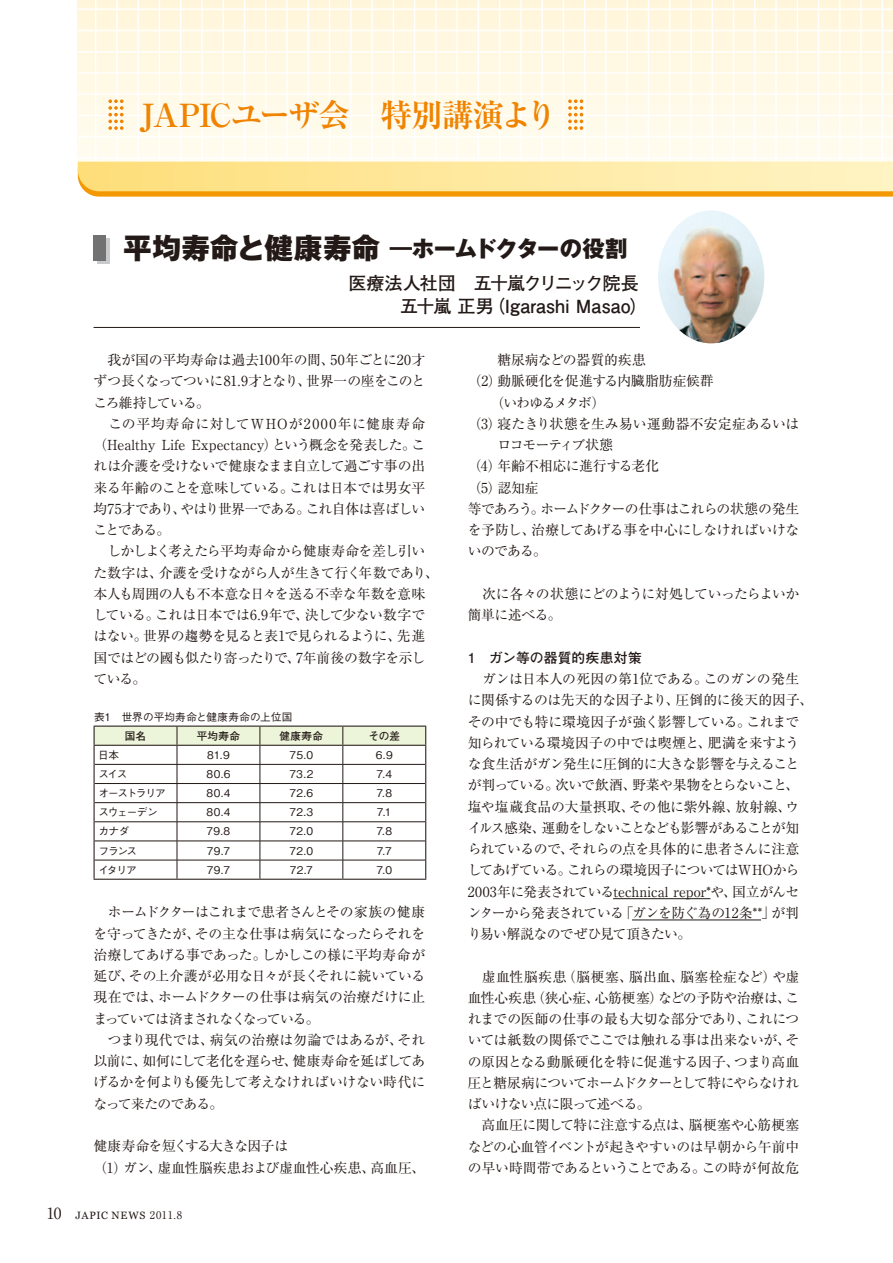
<style>
.page{position:relative;width:893px;height:1263px;background:#fff}
.page>*{position:absolute;margin:0;border:0;box-sizing:border-box;transform-origin:0 0}
.t1{font:700 31.95px "Ryumin Pro";letter-spacing:-.045em;color:#f08300}
.t2{font:800 22.35px "Gothic MB101 Pro";letter-spacing:-.06em;color:#231916}
.t3{font:700 18px/22.4px "Futo Go B101 Pro";letter-spacing:-.005em;color:#231916;text-align:right}
.t4{font:13.8px/21.3px "Ryumin Pro";letter-spacing:-.025em;color:#231916}
.t5{font:13.8px "Ryumin Pro";letter-spacing:-.055em;color:#231916}
.t6{font:700 13.8px "Futo Go B101 Pro";letter-spacing:.005em;color:#231916}
.t7{font:13.8px "Ryumin Pro";letter-spacing:-.095em;color:#231916}
.t8{font:13.8px "Ryumin Pro";letter-spacing:-.085em;color:#231916}
.t9{font:500 10.65px "Gothic BBB Pro";letter-spacing:-.02em;color:#231916}
.t10{font:500 10.65px "Gothic BBB Pro";letter-spacing:.015em;color:#231916}
.t11{font:10.65px "Georgia";letter-spacing:.06em;color:#231916}
.t12{font:700 10.65px "Futo Go B101 Pro";letter-spacing:.02em;color:#231916}
.t13{font:500 10.65px "Gothic BBB Pro";letter-spacing:-.1em;color:#231916}
.s1{font-size:28.65px}
.s2{font-family:"Ryumin Pro";font-size:15.45px}
.s3{font-family:"Ryumin Pro"}
</style>
<div class="page">
<div style="left:78px;top:0;width:815px;height:166px;background:#fff9e5"></div>
<hr style="left:78px;top:9px;width:815px;height:1px;background:#fff">
<hr style="left:78px;top:30px;width:815px;height:1px;background:#fff">
<hr style="left:78px;top:51px;width:815px;height:2px;background:#fff">
<hr style="left:78px;top:72px;width:815px;height:2px;background:#fff">
<hr style="left:78px;top:94px;width:815px;height:1px;background:#fff">
<hr style="left:78px;top:115px;width:815px;height:1px;background:#fff">
<hr style="left:78px;top:136px;width:815px;height:2px;background:#fff">
<hr style="left:78px;top:157px;width:815px;height:2px;background:#fff">
<hr style="left:95px;top:0;width:1px;height:174px;background:#fff">
<hr style="left:116px;top:0;width:2px;height:174px;background:#fff">
<hr style="left:137px;top:0;width:2px;height:174px;background:#fff">
<hr style="left:159px;top:0;width:1px;height:174px;background:#fff">
<hr style="left:180px;top:0;width:1px;height:174px;background:#fff">
<hr style="left:201px;top:0;width:2px;height:174px;background:#fff">
<hr style="left:222px;top:0;width:2px;height:174px;background:#fff">
<hr style="left:244px;top:0;width:1px;height:174px;background:#fff">
<hr style="left:265px;top:0;width:1px;height:174px;background:#fff">
<hr style="left:286px;top:0;width:2px;height:174px;background:#fff">
<hr style="left:308px;top:0;width:1px;height:174px;background:#fff">
<hr style="left:329px;top:0;width:1px;height:174px;background:#fff">
<hr style="left:350px;top:0;width:2px;height:174px;background:#fff">
<hr style="left:371px;top:0;width:2px;height:174px;background:#fff">
<hr style="left:393px;top:0;width:1px;height:174px;background:#fff">
<hr style="left:414px;top:0;width:1px;height:174px;background:#fff">
<hr style="left:435px;top:0;width:2px;height:174px;background:#fff">
<hr style="left:456px;top:0;width:2px;height:174px;background:#fff">
<hr style="left:478px;top:0;width:1px;height:174px;background:#fff">
<hr style="left:499px;top:0;width:1px;height:174px;background:#fff">
<hr style="left:520px;top:0;width:2px;height:174px;background:#fff">
<hr style="left:541px;top:0;width:2px;height:174px;background:#fff">
<hr style="left:563px;top:0;width:1px;height:174px;background:#fff">
<hr style="left:584px;top:0;width:1px;height:174px;background:#fff">
<hr style="left:605px;top:0;width:2px;height:174px;background:#fff">
<hr style="left:626px;top:0;width:2px;height:174px;background:#fff">
<hr style="left:648px;top:0;width:1px;height:174px;background:#fff">
<hr style="left:669px;top:0;width:1px;height:174px;background:#fff">
<hr style="left:690px;top:0;width:2px;height:174px;background:#fff">
<hr style="left:711px;top:0;width:2px;height:174px;background:#fff">
<hr style="left:733px;top:0;width:1px;height:174px;background:#fff">
<hr style="left:754px;top:0;width:1px;height:174px;background:#fff">
<hr style="left:775px;top:0;width:2px;height:174px;background:#fff">
<hr style="left:797px;top:0;width:1px;height:174px;background:#fff">
<hr style="left:818px;top:0;width:1px;height:174px;background:#fff">
<hr style="left:839px;top:0;width:2px;height:174px;background:#fff">
<hr style="left:860px;top:0;width:2px;height:174px;background:#fff">
<hr style="left:882px;top:0;width:1px;height:174px;background:#fff">
<svg style="left:78px;top:162px;width:815px;height:35px"></svg>
<svg style="left:108px;top:99px;width:16px;height:31px"></svg>
<svg style="left:568px;top:99px;width:15px;height:31px"></svg>
<hr style="left:94px;top:725px;width:83px;height:2px;background:#231916">
<hr style="left:177px;top:725px;width:83px;height:2px;background:#231916">
<hr style="left:260px;top:725px;width:83px;height:2px;background:#231916">
<hr style="left:343px;top:725px;width:83px;height:2px;background:#231916">
<hr style="left:94px;top:879px;width:83px;height:1px;background:#231916">
<hr style="left:177px;top:879px;width:83px;height:1px;background:#231916">
<hr style="left:260px;top:879px;width:83px;height:1px;background:#231916">
<hr style="left:343px;top:879px;width:83px;height:1px;background:#231916">
<svg style="left:94px;top:726px;width:332px;height:153px"></svg>
<hr style="left:94px;top:745px;width:83px;height:1px;background:#231916">
<hr style="left:177px;top:745px;width:83px;height:1px;background:#231916">
<hr style="left:260px;top:745px;width:83px;height:1px;background:#231916">
<hr style="left:343px;top:745px;width:83px;height:1px;background:#231916">
<hr style="left:613px;top:898px;width:97px;height:1px;background:#231916">
<hr style="left:632px;top:919px;width:129px;height:1px;background:#231916">
<div style="left:97px;top:238px;width:12px;height:26px;background:#c9cacb"></div>
<div style="left:94px;top:235px;width:12px;height:25px;background:#727272"></div>
<hr style="left:94px;top:327px;width:546px;height:1px;background:#231916">
<img style="left:658px;top:210px;width:106px;height:133px">
<h1 class="t1" style="left:140px;top:90px;width:419px">JAPICユーザ会　特別講演より</h1>
<h2 class="t2" style="left:123px;top:229px;width:506px"><span class="s1">平均寿命と健康寿命</span> ―ホームドクターの役割</h2>
<h3 class="t3" style="left:348px;top:270px;width:292px">医療法人社団　五十嵐クリニック院長五十嵐 正男（Igarashi Masao)</h3>
<p class="t4" style="left:94px;top:348px;width:347px">　我が国の平均寿命は過去100年の間、50年ごとに20才ずつ長くなってついに81.9才となり、世界一の座をこのところ維持している。<br>　この平均寿命に対してWHOが2000年に健康寿命（Healthy Life Expectancy）という概念を発表した。これは介護を受けないで健康なまま自立して過ごす事の出来る年齢のことを意味している。これは日本では男女平均75才であり、やはり世界一である。これ自体は喜ばしいことである。<br>　しかしよく考えたら平均寿命から健康寿命を差し引いた数字は、介護を受けながら人が生きて行く年数であり、本人も周囲の人も不本意な日々を送る不幸な年数を意味している。これは日本では6.9年で、決して少ない数字ではない。世界の趨勢を見ると表1で見られるように、先進国ではどの國も似たり寄ったりで、7年前後の数字を示している。</p>
<p class="t10" style="left:94px;top:708px;width:200px">表1　世界の平均寿命と健康寿命の上位国</p>
<p class="t12" style="left:125px;top:727px;width:23px">国名</p>
<p class="t12" style="left:197px;top:727px;width:45px">平均寿命</p>
<p class="t12" style="left:280px;top:727px;width:45px">健康寿命</p>
<p class="t12" style="left:368px;top:727px;width:33px">その差</p>
<p class="t9" style="left:98px;top:746px;width:22px">日本</p>
<p class="t9" style="left:207px;top:746px;width:24px">81.9</p>
<p class="t9" style="left:290px;top:746px;width:25px">75.0</p>
<p class="t9" style="left:376px;top:746px;width:18px">6.9</p>
<p class="t9" style="left:98px;top:765px;width:31px">スイス</p>
<p class="t9" style="left:207px;top:765px;width:25px">80.6</p>
<p class="t9" style="left:289px;top:765px;width:26px">73.2</p>
<p class="t9" style="left:377px;top:765px;width:17px">7.4</p>
<p class="t13" style="left:98px;top:784px;width:69px">オーストラリア</p>
<p class="t9" style="left:207px;top:784px;width:25px">80.4</p>
<p class="t9" style="left:290px;top:784px;width:25px">72.6</p>
<p class="t9" style="left:376px;top:784px;width:17px">7.8</p>
<p class="t9" style="left:98px;top:804px;width:61px">スウェーデン</p>
<p class="t9" style="left:207px;top:804px;width:25px">80.4</p>
<p class="t9" style="left:289px;top:804px;width:25px">72.3</p>
<p class="t9" style="left:377px;top:804px;width:16px">7.1</p>
<p class="t9" style="left:98px;top:823px;width:33px">カナダ</p>
<p class="t9" style="left:207px;top:823px;width:25px">79.8</p>
<p class="t9" style="left:290px;top:823px;width:25px">72.0</p>
<p class="t9" style="left:376px;top:823px;width:17px">7.8</p>
<p class="t9" style="left:98px;top:842px;width:40px">フランス</p>
<p class="t9" style="left:207px;top:842px;width:25px">79.7</p>
<p class="t9" style="left:290px;top:842px;width:25px">72.0</p>
<p class="t9" style="left:377px;top:842px;width:17px">7.7</p>
<p class="t9" style="left:98px;top:861px;width:40px">イタリア</p>
<p class="t9" style="left:207px;top:861px;width:25px">79.7</p>
<p class="t9" style="left:290px;top:861px;width:25px">72.7</p>
<p class="t9" style="left:377px;top:861px;width:17px">7.0</p>
<p class="t4" style="left:94px;top:901px;width:333px">　ホームドクターはこれまで患者さんとその家族の健康を守ってきたが、その主な仕事は病気になったらそれを治療してあげる事であった。しかしこの様に平均寿命が延び、その上介護が必用な日々が長くそれに続いている現在では、ホームドクターの仕事は病気の治療だけに止まっていては済まされなくなっている。<br>　つまり現代では、病気の治療は勿論ではあるが、それ以前に、如何にして老化を遅らせ、健康寿命を延ばしてあげるかを何よりも優先して考えなければいけない時代になって来たのである。</p>
<p class="t4" style="left:94px;top:1134px;width:333px">健康寿命を短くする大きな因子は<br>（1) ガン、虚血性脳疾患および虚血性心疾患、高血圧、</p>
<p class="t11" style="left:47px;top:1209px;width:137px"><span class="s2">10</span> JAPIC NEWS <span class="s3">2011.8</span></p>
<p class="t4" style="left:497px;top:348px;width:150px">糖尿病などの器質的疾患</p>
<p class="t4" style="left:468px;top:370px;width:248px">（2) 動脈硬化を促進する内臓脂肪症候群</p>
<p class="t7" style="left:497px;top:392px;width:109px">(いわゆるメタボ）</p>
<p class="t4" style="left:468px;top:412px;width:333px">（3) 寝たきり状態を生み易い運動器不安定症あるいは</p>
<p class="t8" style="left:497px;top:434px;width:117px">ロコモーティブ状態</p>
<p class="t4" style="left:468px;top:455px;width:193px">（4) 年齢不相応に進行する老化</p>
<p class="t4" style="left:468px;top:476px;width:73px">（5) 認知症</p>
<p class="t5" style="left:468px;top:498px;width:333px">等であろう。ホームドクターの仕事はこれらの状態の発生</p>
<p class="t4" style="left:468px;top:518px;width:333px">を予防し、治療してあげる事を中心にしなければいけな</p>
<p class="t4" style="left:468px;top:540px;width:81px">いのである。</p>
<p class="t4" style="left:468px;top:582px;width:333px">　次に各々の状態にどのように対処していったらよいか簡単に述べる。</p>
<p class="t6" style="left:468px;top:646px;width:176px">1　ガン等の器質的疾患対策</p>
<p class="t4" style="left:468px;top:667px;width:347px">　ガンは日本人の死因の第1位である。このガンの発生に関係するのは先天的な因子より、圧倒的に後天的因子、その中でも特に環境因子が強く影響している。これまで知られている環境因子の中では喫煙と、肥満を来すような食生活がガン発生に圧倒的に大きな影響を与えることが判っている。次いで飲酒、野菜や果物をとらないこと、塩や塩蔵食品の大量摂取、その他に紫外線、放射線、ウイルス感染、運動をしないことなども影響があることが知られているので、それらの点を具体的に患者さんに注意してあげている。これらの環境因子についてはWHOから<br>2003年に発表されているtechnical repor*や、国立がんセンターから発表されている「ガンを防ぐ為の12条**」が判り易い解説なのでぜひ見て頂きたい。</p>
<p class="t4" style="left:468px;top:965px;width:333px">　虚血性脳疾患（脳梗塞、脳出血、脳塞栓症など）や虚血性心疾患（狭心症、心筋梗塞）などの予防や治療は、これまでの医師の仕事の最も大切な部分であり、これについては紙数の関係でここでは触れる事は出来ないが、その原因となる動脈硬化を特に促進する因子、つまり高血圧と糖尿病についてホームドクターとして特にやらなければいけない点に限って述べる。<br>　高血圧に関して特に注意する点は、脳梗塞や心筋梗塞などの心血管イベントが起きやすいのは早朝から午前中の早い時間帯であるということである。この時が何故危</p>
</div>
